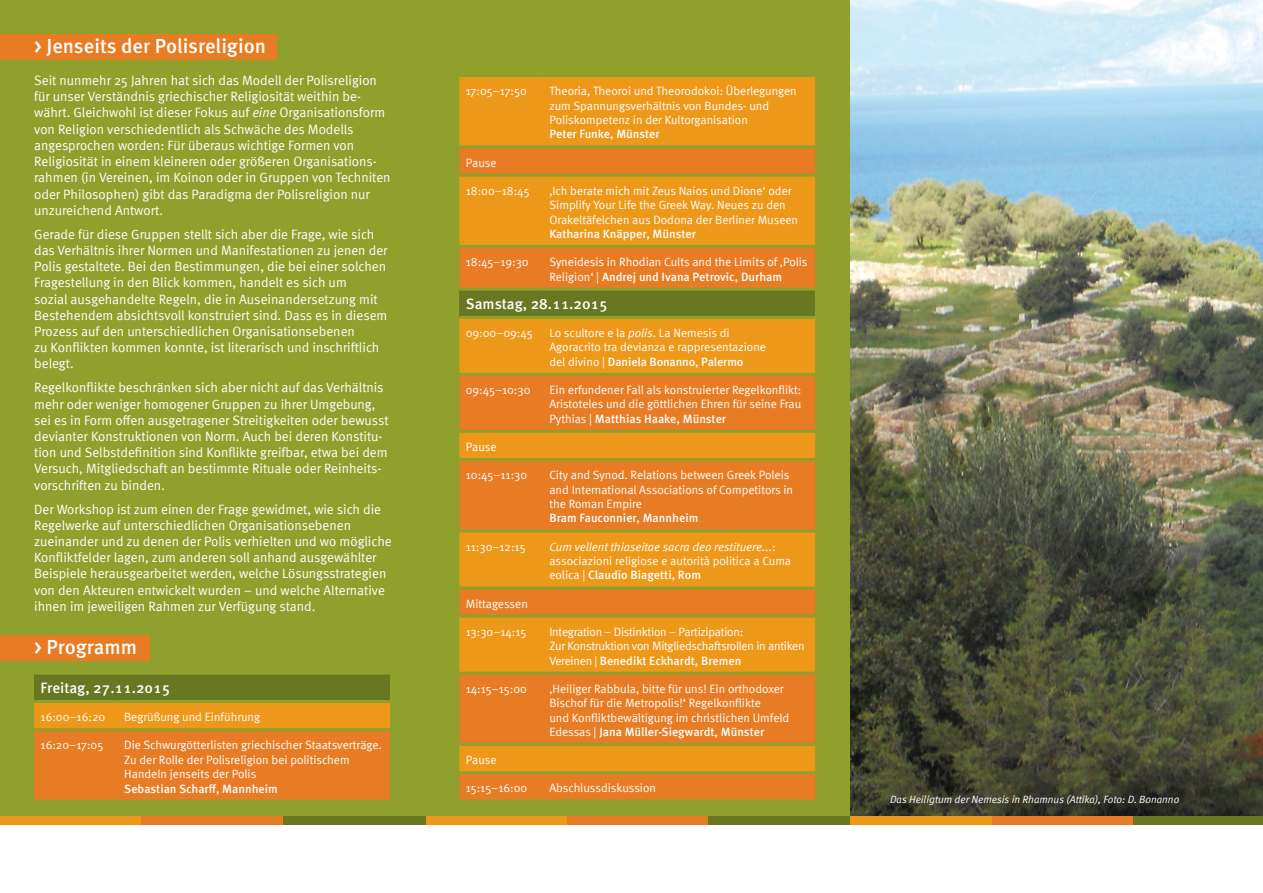
<style>
.page{position:relative;width:1263px;height:893px;background:#fff}
.page>*{position:absolute;margin:0;border:0;box-sizing:border-box;transform-origin:0 0}
.t1{font:500 20.25px "Meta OT";color:#fff}
.t2{font:500 15px "Meta OT";color:#fff}
.t3{font:13.5px/16.2px "Meta Normal";color:#fff}
.t4{font:12px/14.4px "Meta Normal";color:#fff}
.t5{font:500 12px "Meta OT";color:#fff}
.t6{font:12px/14.4px "Meta Normal";letter-spacing:-.02em;color:#fff}
.t7{font:italic 10.5px "Meta Normal";color:#fff}
.s1{font-style:italic}
.s2{font-family:"Meta Normal";font-weight:400}
</style>
<div class="page">
<div style="left:0;top:0;width:1263px;height:821px;background:#90a02c"></div>
<img style="left:850px;top:0;width:413px;height:816px">
<div style="left:425px;top:816px;width:142px;height:9px;background:#ee981a"></div>
<div style="left:567px;top:816px;width:141px;height:9px;background:#e87c24"></div>
<div style="left:708px;top:816px;width:142px;height:9px;background:#697622"></div>
<div style="left:850px;top:816px;width:142px;height:9px;background:#ee981a"></div>
<div style="left:992px;top:816px;width:142px;height:9px;background:#e87c24"></div>
<div style="left:1134px;top:816px;width:129px;height:9px;background:#697622"></div>
<div style="left:0;top:816px;width:142px;height:9px;background:#ee981a"></div>
<div style="left:142px;top:816px;width:141px;height:9px;background:#e87c24"></div>
<div style="left:283px;top:816px;width:142px;height:9px;background:#697622"></div>
<div style="left:0;top:34px;width:277px;height:26px;background:#e87c24"></div>
<div style="left:34px;top:673px;width:356px;height:28px;background:#697622"></div>
<svg style="left:34px;top:703px;width:356px;height:97px;background:#e88321"></svg>
<hr style="left:34px;top:672px;width:84px;height:3px;background:#90a02c">
<hr style="left:118px;top:672px;width:272px;height:3px;background:#90a02c">
<hr style="left:34px;top:700px;width:84px;height:3px;background:#90a02c">
<hr style="left:118px;top:700px;width:272px;height:3px;background:#90a02c">
<hr style="left:34px;top:728px;width:84px;height:3px;background:#90a02c">
<hr style="left:118px;top:728px;width:272px;height:3px;background:#90a02c">
<div style="left:0;top:635px;width:150px;height:25px;background:#e87c24"></div>
<div style="left:459px;top:77px;width:356px;height:68px;background:#ee981a"></div>
<svg style="left:459px;top:148px;width:356px;height:651px;background:#e9891f"></svg>
<div style="left:459px;top:289px;width:356px;height:28px;background:#697622"></div>
<hr style="left:459px;top:288px;width:84px;height:3px;background:#90a02c">
<hr style="left:543px;top:288px;width:272px;height:3px;background:#90a02c">
<hr style="left:459px;top:316px;width:84px;height:3px;background:#90a02c">
<hr style="left:543px;top:316px;width:272px;height:3px;background:#90a02c">
<hr style="left:459px;top:373px;width:84px;height:3px;background:#90a02c">
<hr style="left:543px;top:373px;width:272px;height:3px;background:#90a02c">
<hr style="left:459px;top:430px;width:84px;height:3px;background:#90a02c">
<hr style="left:543px;top:430px;width:272px;height:3px;background:#90a02c">
<hr style="left:459px;top:458px;width:84px;height:3px;background:#90a02c">
<hr style="left:543px;top:458px;width:272px;height:3px;background:#90a02c">
<hr style="left:459px;top:529px;width:84px;height:3px;background:#90a02c">
<hr style="left:543px;top:529px;width:272px;height:3px;background:#90a02c">
<hr style="left:459px;top:586px;width:84px;height:3px;background:#90a02c">
<hr style="left:543px;top:586px;width:272px;height:3px;background:#90a02c">
<hr style="left:459px;top:615px;width:84px;height:3px;background:#90a02c">
<hr style="left:543px;top:615px;width:272px;height:3px;background:#90a02c">
<hr style="left:459px;top:672px;width:84px;height:3px;background:#90a02c">
<hr style="left:543px;top:672px;width:272px;height:3px;background:#90a02c">
<hr style="left:459px;top:743px;width:84px;height:3px;background:#90a02c">
<hr style="left:543px;top:743px;width:272px;height:3px;background:#90a02c">
<hr style="left:459px;top:771px;width:84px;height:3px;background:#90a02c">
<hr style="left:543px;top:771px;width:272px;height:3px;background:#90a02c">
<hr style="left:459px;top:174px;width:84px;height:3px;background:#90a02c">
<hr style="left:543px;top:174px;width:272px;height:3px;background:#90a02c">
<hr style="left:459px;top:245px;width:84px;height:3px;background:#90a02c">
<hr style="left:543px;top:245px;width:272px;height:3px;background:#90a02c">
<h1 class="t1" style="left:34px;top:33px;width:233px">&gt; Jenseits der Polisreligion</h1>
<p class="t3" style="left:34px;top:72px;width:358px">Seit nunmehr 25 Jahren hat sich das Modell der Polisreligion für unser Verständnis griechischer Religiosität weithin be&shy;währt. Gleichwohl ist dieser Fokus auf <span class="s1">eine</span> Organisationsform von Religion verschiedentlich als Schwäche des Modells angesprochen worden: Für überaus wichtige Formen von Religiosität in einem kleineren oder größeren Organisations&shy;rahmen (in Vereinen, im Koinon oder in Gruppen von Techniten oder Philosophen) gibt das Paradigma der Polisreligion nur unzureichend Antwort.</p>
<p class="t3" style="left:34px;top:226px;width:355px">Gerade für diese Gruppen stellt sich aber die Frage, wie sich das Verhältnis ihrer Normen und Manifestationen zu jenen der Polis gestaltete. Bei den Bestimmungen, die bei einer solchen Fragestellung in den Blick kommen, handelt es sich um<br>sozial ausgehandelte Regeln, die in Auseinandersetzung mit Bestehendem absichtsvoll konstruiert sind. Dass es in diesem Prozess auf den unterschiedlichen Organisationsebenen<br>zu Konflikten kommen konnte, ist literarisch und inschriftlich belegt.</p>
<p class="t3" style="left:34px;top:379px;width:356px">Regelkonflikte beschränken sich aber nicht auf das Verhältnis mehr oder weniger homogener Gruppen zu ihrer Umgebung, sei es in Form offen ausgetragener Streitigkeiten oder bewusst devianter Konstruktionen von Norm. Auch bei deren Konstitu&shy;tion und Selbstdefinition sind Konflikte greifbar, etwa bei dem Versuch, Mitgliedschaft an bestimmte Rituale oder Reinheits&shy;vorschriften zu binden.</p>
<p class="t3" style="left:34px;top:501px;width:359px">Der Workshop ist zum einen der Frage gewidmet, wie sich die Regelwerke auf unterschiedlichen Organisationsebenen zueinander und zu denen der Polis verhielten und wo mögliche Konfliktfelder lagen, zum anderen soll anhand ausgewählter Beispiele herausgearbeitet werden, welche Lösungsstrategien von den Akteuren entwickelt wurden – und welche Alternative ihnen im jeweiligen Rahmen zur Verfügung stand.</p>
<h1 class="t1" style="left:34px;top:634px;width:104px">&gt; Programm</h1>
<p class="t2" style="left:41px;top:678px;width:131px">Freitag, 27.11.2015</p>
<p class="t4" style="left:41px;top:710px;width:66px">16:00–16:20</p>
<p class="t4" style="left:124px;top:710px;width:137px">Begrüßung und Einführung</p>
<p class="t4" style="left:41px;top:738px;width:64px">16:20–17:05</p>
<p class="t4" style="left:124px;top:738px;width:259px">Die Schwurgötterlisten griechischer Staatsverträge.<br>Zu der Rolle der Polisreligion bei politischem<br>Handeln jenseits der Polis</p>
<p class="t5" style="left:124px;top:781px;width:155px">Sebastian Scharff, Mannheim</p>
<p class="t4" style="left:466px;top:84px;width:63px">17:05–17:50</p>
<p class="t4" style="left:549px;top:84px;width:249px">Theoria, Theoroi und Theorodokoi: Überlegungen zum Spannungsverhältnis von Bundes- und<br>Poliskompetenz in der Kultorganisation</p>
<p class="t5" style="left:549px;top:127px;width:112px">Peter Funke, Münster</p>
<p class="t4" style="left:466px;top:155px;width:32px">Pause</p>
<p class="t4" style="left:466px;top:183px;width:65px">18:00–18:45</p>
<p class="t4" style="left:549px;top:183px;width:250px">‚Ich berate mich mit Zeus Naios und Dione‘ oder<br>Simplify Your Life the Greek Way. Neues zu den<br>Orakeltäfelchen aus Dodona der Berliner Museen</p>
<p class="t5" style="left:549px;top:226px;width:148px">Katharina Knäpper, Münster</p>
<p class="t4" style="left:466px;top:255px;width:64px">18:45–19:30</p>
<p class="t4" style="left:549px;top:255px;width:260px">Syneidesis in Rhodian Cults and the Limits of ‚Polis</p>
<p class="t5" style="left:549px;top:269px;width:234px"><span class="s2">Religion‘ |</span> Andrej und Ivana Petrovic, Durham</p>
<p class="t2" style="left:466px;top:294px;width:143px">Samstag, 28.11.2015</p>
<p class="t4" style="left:466px;top:326px;width:68px">09:00–09:45</p>
<p class="t4" style="left:549px;top:326px;width:218px">Lo scultore e la <span class="s1">polis</span>. La Nemesis di<br>Agoracrito tra devianza e rappresentazione</p>
<p class="t5" style="left:549px;top:354px;width:196px"><span class="s2">del divino |</span> Daniela Bonanno, Palermo</p>
<p class="t4" style="left:466px;top:383px;width:66px">09:45–10:30</p>
<p class="t4" style="left:549px;top:383px;width:254px">Ein erfundener Fall als konstruierter Regelkonflikt:<br>Aristoteles und die göttlichen Ehren für seine Frau</p>
<p class="t5" style="left:549px;top:411px;width:178px"><span class="s2">Pythias |</span> Matthias Haake, Münster</p>
<p class="t4" style="left:466px;top:440px;width:32px">Pause</p>
<p class="t4" style="left:466px;top:468px;width:63px">10:45–11:30</p>
<p class="t4" style="left:549px;top:468px;width:245px">City and Synod. Relations between Greek Poleis and International Associations of Competitors in the Roman Empire</p>
<p class="t5" style="left:549px;top:511px;width:151px">Bram Fauconnier, Mannheim</p>
<p class="t4" style="left:466px;top:539px;width:61px">11:30–12:15</p>
<p class="t4" style="left:549px;top:539px;width:243px"><span class="s1">Cum vellent thiaseitae sacra deo restituere...</span>: associazioni religiose e autorità politica a Cuma</p>
<p class="t5" style="left:549px;top:568px;width:153px"><span class="s2">eolica |</span> Claudio Biagetti, Rom</p>
<p class="t4" style="left:466px;top:596px;width:64px">Mittagessen</p>
<p class="t4" style="left:466px;top:624px;width:62px">13:30–14:15</p>
<p class="t6" style="left:549px;top:624px;width:257px">Integration – Distinktion – Partizipation:<br>Zur Konstruktion von Mitgliedschaftsrollen in antiken</p>
<p class="t5" style="left:549px;top:653px;width:194px"><span class="s2">Vereinen |</span> Benedikt Eckhardt, Bremen</p>
<p class="t4" style="left:466px;top:681px;width:63px">14:15–15:00</p>
<p class="t4" style="left:549px;top:681px;width:241px">‚Heiliger Rabbula, bitte für uns! Ein orthodoxer<br>Bischof für die Metropolis!‘ Regelkonflikte<br>und Konfliktbewältigung im christlichen Umfeld</p>
<p class="t5" style="left:549px;top:724px;width:216px"><span class="s2">Edessas |</span> Jana Müller-Siegwardt, Münster</p>
<p class="t4" style="left:466px;top:753px;width:32px">Pause</p>
<p class="t4" style="left:466px;top:781px;width:63px">15:15–16:00</p>
<p class="t4" style="left:549px;top:781px;width:108px">Abschlussdiskussion</p>
<p class="t7" style="left:890px;top:793px;width:291px">Das Heiligtum der Nemesis in Rhamnus (Attika), Foto: D. Bonanno</p>
</div>
